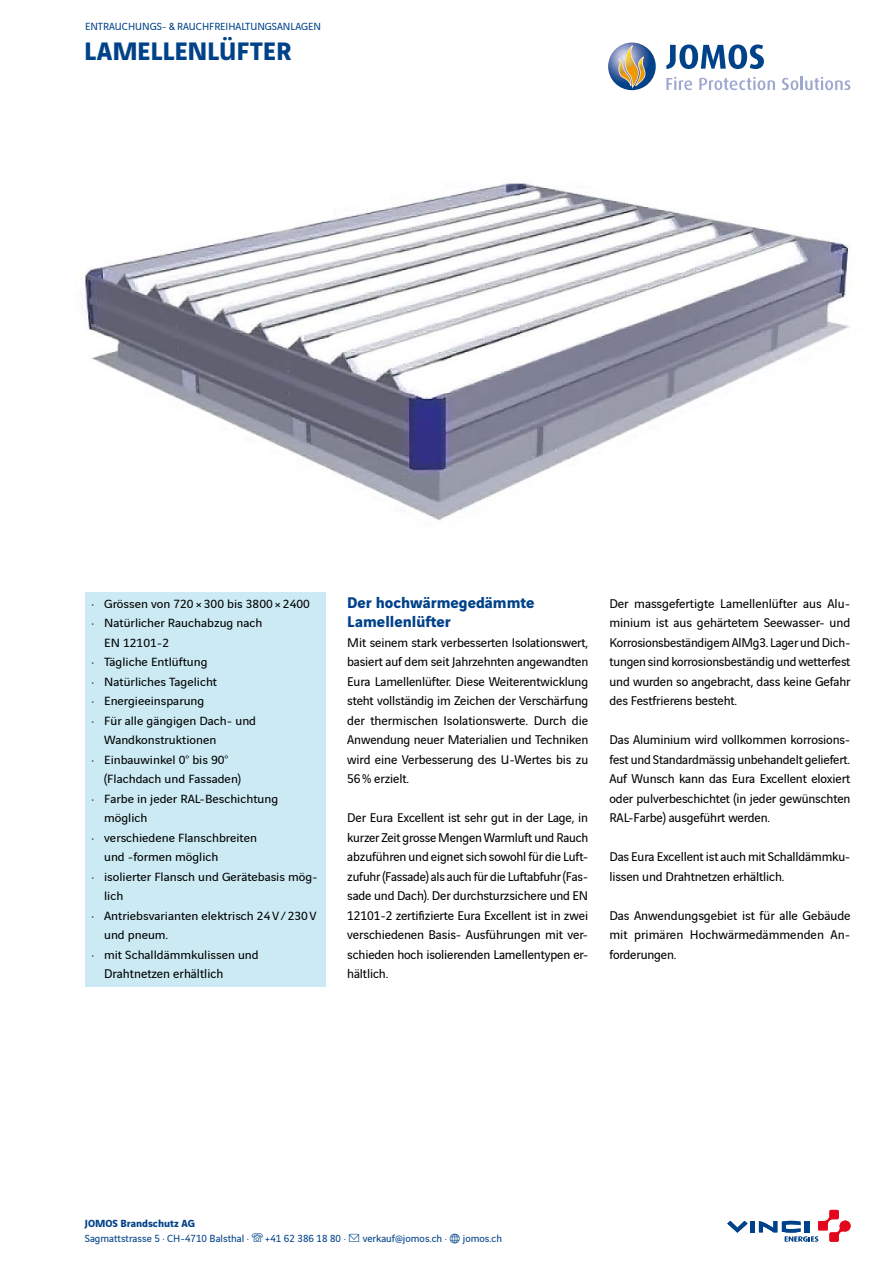
<style>
.page{position:relative;width:893px;height:1263px;background:#fff}
.page>*{position:absolute;margin:0;border:0;box-sizing:border-box;transform-origin:0 0}
.t1{font:700 27px "Vinci Sans";color:#004289}
.t2{font:700 16.5px/19.5px "Vinci Sans";color:#004289}
.t3{font:13.5px/19.5px "Vinci Sans";letter-spacing:-.01em;color:#000;text-align:justify}
.t4{font:12.75px "Vinci Sans";color:#000;scale:1.06 1}
.t5{font:10.95px "Vinci Sans";color:#004289}
.t6{font:700 10.95px "Vinci Sans";color:#004289}
</style>
<div class="page">
<svg style="left:666px;top:77px;width:26px;height:13px"></svg>
<svg style="left:699px;top:77px;width:76px;height:13px"></svg>
<svg style="left:782px;top:76px;width:68px;height:14px"></svg>
<img style="left:608px;top:43px;width:48px;height:47px;border-radius:24px">
<svg style="left:618px;top:45px;width:27px;height:43px"></svg>
<svg style="left:666px;top:45px;width:98px;height:24px"></svg>
<img style="left:81px;top:181px;width:769px;height:340px">
<div style="left:85px;top:592px;width:241px;height:394px;background:#cbeaf3"></div>
<hr style="left:750px;top:1221px;width:4px;height:11px;background:#004289">
<svg style="left:727px;top:1221px;width:21px;height:12px"></svg>
<svg style="left:759px;top:1210px;width:92px;height:32px"></svg>
<p class="t5" style="left:85px;top:18px;width:238px">ENTRAUCHUNGS- &amp; RAUCHFREIHALTUNGSANLAGEN</p>
<h1 class="t1" style="left:84px;top:30px;width:209px">LAMELLENLÜFTER</h1>
<p class="t4" style="left:91px;top:594px;width:208px">· Grössen von 720 ×300 bis 3800×2400</p>
<p class="t4" style="left:91px;top:614px;width:163px">· Natürlicher Rauchabzug nach</p>
<p class="t4" style="left:104px;top:633px;width:63px">EN 12101-2</p>
<p class="t4" style="left:91px;top:653px;width:111px">· Tägliche Entlüftung</p>
<p class="t4" style="left:91px;top:672px;width:120px">· Natürliches Tagelicht</p>
<p class="t4" style="left:91px;top:692px;width:108px">· Energieeinsparung</p>
<p class="t4" style="left:91px;top:711px;width:157px">· Für alle gängigen Dach- und</p>
<p class="t4" style="left:104px;top:731px;width:107px">Wandkonstruktionen</p>
<p class="t4" style="left:91px;top:750px;width:131px">· Einbauwinkel 0° bis 90°</p>
<p class="t4" style="left:104px;top:770px;width:131px">(Flachdach und Fassaden)</p>
<p class="t4" style="left:91px;top:789px;width:178px">· Farbe in jeder RAL-Beschichtung</p>
<p class="t4" style="left:104px;top:809px;width:42px">möglich</p>
<p class="t4" style="left:91px;top:828px;width:158px">· verschiedene Flanschbreiten</p>
<p class="t4" style="left:104px;top:848px;width:109px">und -formen möglich</p>
<p class="t4" style="left:91px;top:867px;width:215px">· isolierter Flansch und Gerätebasis mög-</p>
<p class="t4" style="left:104px;top:887px;width:20px">lich</p>
<p class="t4" style="left:91px;top:906px;width:214px">· Antriebsvarianten elektrisch 24V/230V</p>
<p class="t4" style="left:104px;top:926px;width:62px">und pneum.</p>
<p class="t4" style="left:91px;top:945px;width:159px">· mit Schalldämmkulissen und</p>
<p class="t3" style="left:104px;top:963px;width:121px">Drahtnetzen erhältlich</p>
<p class="t2" style="left:347px;top:591px;width:189px">Der hochwärmegedämmte<br>Lamellenlüfter</p>
<p class="t3" style="left:347px;top:631px;width:243px">Mit seinem stark verbesserten Isolationswert, basiert auf dem seit Jahrzehnten angewandten Eura Lamellenlüfter. Diese Weiterentwicklung steht vollständig im Zeichen der Verschärfung der thermischen Isolationswerte. Durch die Anwendung neuer Materialien und Techniken wird eine Verbesserung des U-Wertes bis zu 56% erzielt.</p>
<p class="t3" style="left:347px;top:807px;width:243px">Der Eura Excellent ist sehr gut in der Lage, in kurzer Zeit grosse Mengen Warmluft und Rauch abzuführen und eignet sich sowohl für die Luft&shy;zufuhr (Fassade) als auch für die Luftabfuhr (Fas&shy;sade und Dach). Der durchsturzsichere und EN 12101-2 zertifizierte Eura Excellent ist in zwei verschiedenen Basis- Ausführungen mit ver&shy;schieden hoch isolierenden Lamellentypen er&shy;hältlich.</p>
<p class="t3" style="left:609px;top:592px;width:242px">Der massgefertigte Lamellenlüfter aus Alu&shy;minium ist aus gehärtetem Seewasser- und Korrosionsbeständigem AlMg3. Lager und Dich&shy;tungen sind korrosionsbeständig und wetterfest und wurden so angebracht, dass keine Gefahr des Festfrierens besteht.</p>
<p class="t3" style="left:609px;top:729px;width:242px">Das Aluminium wird vollkommen korrosions&shy;fest und Standardmässig unbehandelt geliefert.<br>Auf Wunsch kann das Eura Excellent eloxiert oder pulverbeschichtet (in jeder gewünschten RAL-Farbe) ausgeführt werden.</p>
<p class="t3" style="left:609px;top:846px;width:242px">Das Eura Excellent ist auch mit Schalldämmku&shy;lissen und Drahtnetzen erhältlich.</p>
<p class="t3" style="left:609px;top:904px;width:243px">Das Anwendungsgebiet ist für alle Gebäude mit primären Hochwärmedämmenden An&shy;forderungen.</p>
<p class="t6" style="left:85px;top:1215px;width:112px">JOMOS Brandschutz AG</p>
<p class="t5" style="left:85px;top:1230px;width:166px">Sagmattstrasse 5 · CH-4710 Balsthal ·</p>
<p class="t5" style="left:265px;top:1230px;width:184px">+41 62 386 18 80 · → verkauf@jomos.ch ·</p>
<p class="t5" style="left:463px;top:1230px;width:41px">jomos.ch</p>
</div>
